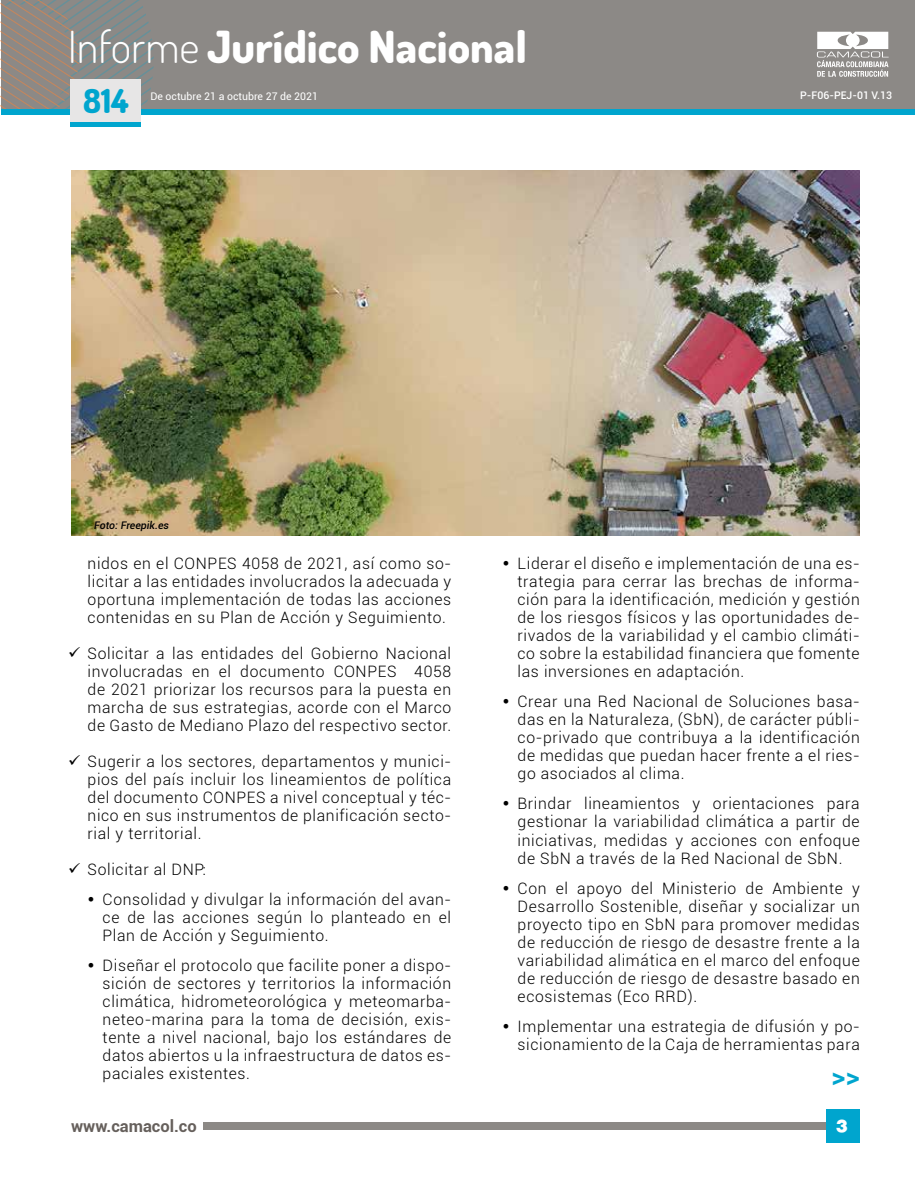
<style>
.page{position:relative;width:915px;height:1191px;background:#fff}
.page>*{position:absolute;margin:0;border:0;box-sizing:border-box;transform-origin:0 0}
.t1{font:800 44.25px "Dosis";color:#fff}
.t2{font:800 33px "Dosis";color:#00a5ce}
.t3{font:700 27px "Roboto";color:#00a5ce}
.t4{font:900 19.5px "Roboto";color:#fff}
.t5{font:900 19.5px "Helvetica";color:#fff}
.t6{font:700 16.5px "Roboto";color:#66605c}
.t7{font:300 15.75px/18px "Roboto";letter-spacing:.04em;color:#000;text-align:justify}
.t8{font:10.5px "Roboto";color:#fff}
.t9{font:500 10.5px "Roboto";color:#fff}
.t10{font:italic 500 10.5px "Roboto";color:#000}
.s1{font-weight:300}
</style>
<div class="page">
<div style="left:203px;top:1122px;width:655px;height:7px;background:#8c8986"></div>
<div style="left:825px;top:1109px;width:33px;height:34px;background:#00a5ce"></div>
<div style="left:1px;top:0;width:913px;height:108px;background:#8c8986"></div>
<div style="left:1px;top:109px;width:913px;height:5px;background:#00a5ce"></div>
<svg style="left:1px;top:0;width:158px;height:109px"></svg>
<svg style="left:816px;top:32px;width:72px;height:45px"></svg>
<div style="left:70px;top:122px;width:70px;height:5px;background:#00a5ce"></div>
<div style="left:70px;top:79px;width:70px;height:43px;background:#e7e6e6"></div>
<img style="left:71px;top:170px;width:788px;height:366px">
<h1 class="t1" style="left:68px;top:18px;width:460px"><span class="s1">Informe</span> Jurídico Nacional</h1>
<h2 class="t2" style="left:83px;top:80px;width:47px">814</h2>
<p class="t8" style="left:150px;top:89px;width:169px">De octubre 21 a octubre 27 de 2021</p>
<p class="t10" style="left:94px;top:518px;width:76px">Foto: Freepik.es</p>
<p class="t9" style="left:800px;top:87px;width:93px">P-F06-PEJ-01 V.13</p>
<p class="t7" style="left:88px;top:554px;width:365px">nidos en el CONPES 4058 de 2021, así como so&shy;licitar a las entidades involucrados la adecuada y oportuna implementación de todas las acciones contenidas en su Plan de Acción y Seguimiento.</p>
<p class="t7" style="left:88px;top:644px;width:365px;text-indent:-19px">✓ Solicitar a las entidades del Gobierno Nacional involucradas en el documento CONPES 4058 de 2021 priorizar los recursos para la puesta en marcha de sus estrategias, acorde con el Marco de Gasto de Mediano Plazo del respectivo sector.</p>
<p class="t7" style="left:88px;top:752px;width:365px;text-indent:-19px">✓ Sugerir a los sectores, departamentos y munici&shy;pios del país incluir los lineamientos de política del documento CONPES a nivel conceptual y téc&shy;nico en sus instrumentos de planificación secto&shy;rial y territorial.</p>
<p class="t7" style="left:68px;top:860px;width:139px">✓ Solicitar al DNP:</p>
<p class="t7" style="left:103px;top:890px;width:350px;text-indent:-15px">• Consolidad y divulgar la información del avan&shy;ce de las acciones según lo planteado en el Plan de Acción y Seguimiento.</p>
<p class="t7" style="left:103px;top:956px;width:350px;text-indent:-15px">• Diseñar el protocolo que facilite poner a dispo&shy;sición de sectores y territorios la información climática, hidrometeorológica y meteomarba&shy;neteo-marina para la toma de decisión, exis&shy;tente a nivel nacional, bajo los estándares de datos abiertos u la infraestructura de datos es&shy;paciales existentes.</p>
<p class="t7" style="left:517px;top:554px;width:343px;text-indent:-15px">• Liderar el diseño e implementación de una es&shy;trategia para cerrar las brechas de informa&shy;ción para la identificación, medición y gestión de los riesgos físicos y las oportunidades de&shy;rivados de la variabilidad y el cambio climáti&shy;co sobre la estabilidad financiera que fomente las inversiones en adaptación.</p>
<p class="t7" style="left:517px;top:692px;width:343px;text-indent:-15px">• Crear una Red Nacional de Soluciones basa&shy;das en la Naturaleza, (SbN), de carácter públi&shy;co-privado que contribuya a la identificación de medidas que puedan hacer frente a el ries&shy;go asociados al clima.</p>
<p class="t7" style="left:517px;top:794px;width:343px;text-indent:-15px">• Brindar lineamientos y orientaciones para gestionar la variabilidad climática a partir de iniciativas, medidas y acciones con enfoque de SbN a través de la Red Nacional de SbN.</p>
<p class="t7" style="left:517px;top:878px;width:343px;text-indent:-15px">• Con el apoyo del Ministerio de Ambiente y Desarrollo Sostenible, diseñar y socializar un proyecto tipo en SbN para promover medidas de reducción de riesgo de desastre frente a la variabilidad alimática en el marco del enfoque de reducción de riesgo de desastre basado en ecosistemas (Eco RRD).</p>
<p class="t7" style="left:502px;top:1016px;width:358px;text-align:right">• Implementar una estrategia de difusión y po&shy;sicionamiento de la Caja de herramientas para</p>
<h3 class="t3" style="left:831px;top:1057px;width:30px">&gt;&gt;</h3>
<p class="t6" style="left:71px;top:1114px;width:127px">www.camacol.co</p>
<p class="t4" style="left:836px;top:1114px;width:13px">1</p>
<p class="t5" style="left:836px;top:1118px;width:13px">3</p>
</div>
